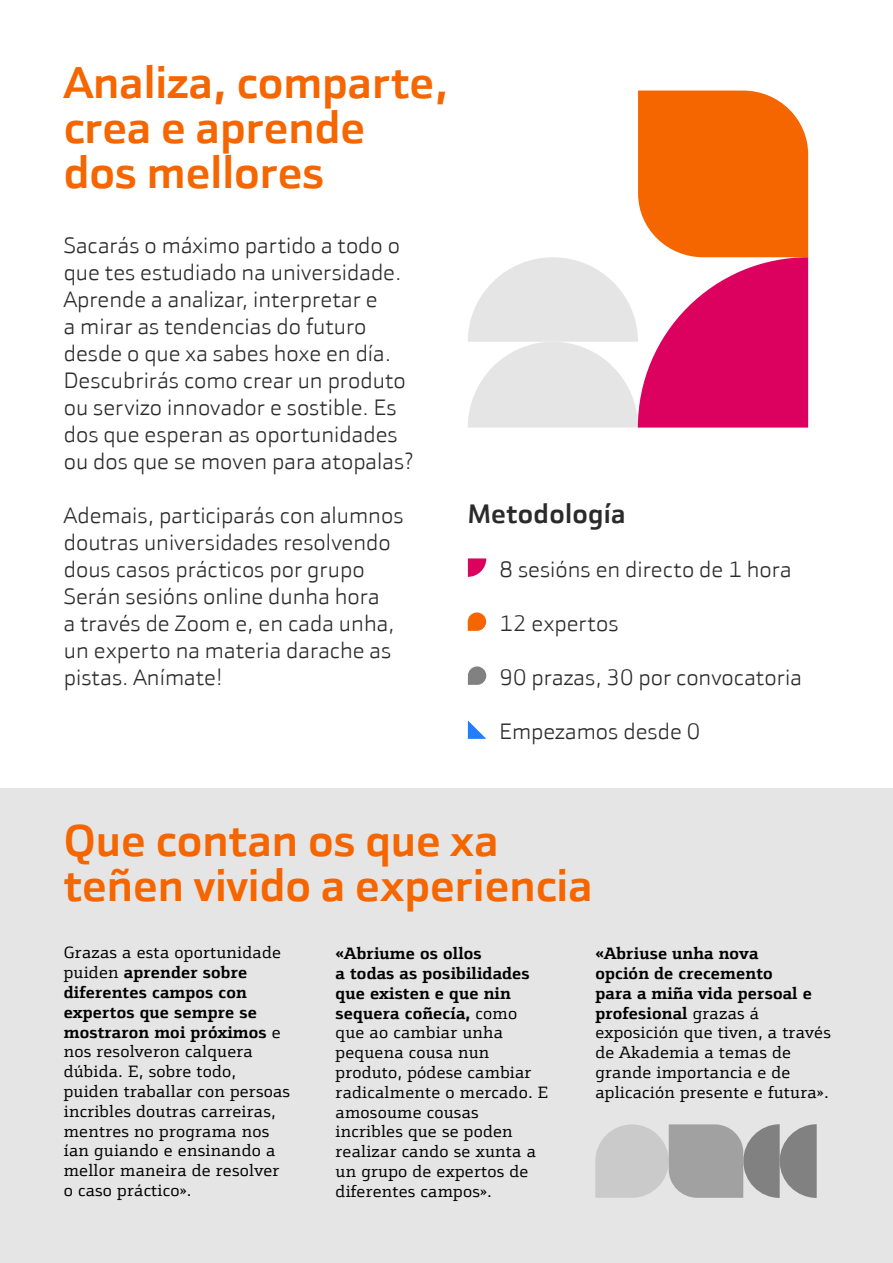
<style>
.page{position:relative;width:893px;height:1263px;background:#fff}
.page>*{position:absolute;margin:0;border:0;box-sizing:border-box;transform-origin:0 0}
.t1{font:700 45px/45px "Bankinter Sans";color:#f56600}
.t2{font:700 27px "Bankinter Sans";letter-spacing:.01em;color:#2b2b2b}
.t3{font:300 22.5px/27px "Bankinter Sans";color:#2b2b2b}
.t4{font:16.5px/19.8px "Bankinter Text";letter-spacing:.01em;color:#000}
.s1{font-weight:700}
</style>
<div class="page">
<div style="left:0;top:788px;width:893px;height:475px;background:#e5e5e5"></div>
<svg style="left:468px;top:612px;width:18px;height:19px"></svg>
<svg style="left:468px;top:666px;width:18px;height:19px"></svg>
<svg style="left:468px;top:720px;width:18px;height:19px"></svg>
<svg style="left:468px;top:558px;width:18px;height:19px"></svg>
<svg style="left:595px;top:1124px;width:222px;height:74px;background:#aeaeae"></svg>
<svg style="left:468px;top:91px;width:340px;height:337px"></svg>
<h1 class="t1" style="left:64px;top:59px;width:386px">Analiza, comparte, crea e aprende dos mellores</h1>
<p class="t3" style="left:64px;top:232px;width:351px">Sacarás o máximo partido a todo o que tes estudiado na universidade.<br>Aprende a analizar, interpretar e<br>a mirar as tendencias do futuro desde o que xa sabes hoxe en día.<br>Descubrirás como crear un produto ou servizo innovador e sostible. Es dos que esperan as oportunidades ou dos que se moven para atopalas?</p>
<h3 class="t3" style="left:64px;top:502px;width:341px">Ademais, participarás con alumnos doutras universidades resolvendo dous casos prácticos por grupo<br>Serán sesións online dunha hora<br>a través de Zoom e, en cada unha, un experto na materia darache as pistas. Anímate!</h3>
<h2 class="t2" style="left:468px;top:497px;width:159px">Metodología</h2>
<h3 class="t3" style="left:500px;top:556px;width:294px">8 sesións en directo de 1 hora</h3>
<h3 class="t3" style="left:500px;top:610px;width:121px">12 expertos</h3>
<h3 class="t3" style="left:500px;top:664px;width:304px">90 prazas, 30 por convocatoria</h3>
<h3 class="t3" style="left:500px;top:718px;width:202px">Empezamos desde 0</h3>
<h1 class="t1" style="left:64px;top:818px;width:530px">Que contan os que xa teñen vivido a experiencia</h1>
<p class="t4" style="left:64px;top:943px;width:228px">Grazas a esta oportunidade puiden <span class="s1">aprender sobre diferentes campos con expertos que sempre se mostraron moi próximos</span> e nos resolveron calquera dúbida. E, sobre todo, puiden traballar con persoas incribles doutras carreiras, mentres no programa nos ían guiando e ensinando a mellor maneira de resolver o caso práctico».</p>
<p class="t4" style="left:336px;top:944px;width:214px"><span class="s1">«Abriume os ollos<br>a todas as posibilidades que existen e que nin sequera coñecía,</span> como que ao cambiar unha pequena cousa nun produto, pódese cambiar radicalmente o mercado. E amosoume cousas incribles que se poden realizar cando se xunta a un grupo de expertos de diferentes campos».</p>
<p class="t4" style="left:595px;top:944px;width:237px"><span class="s1">«Abriuse unha nova<br>opción de crecemento<br>para a miña vida persoal e profesional</span> grazas á exposición que tiven, a través de Akademia a temas de grande importancia e de aplicación presente e futura».</p>
</div>
